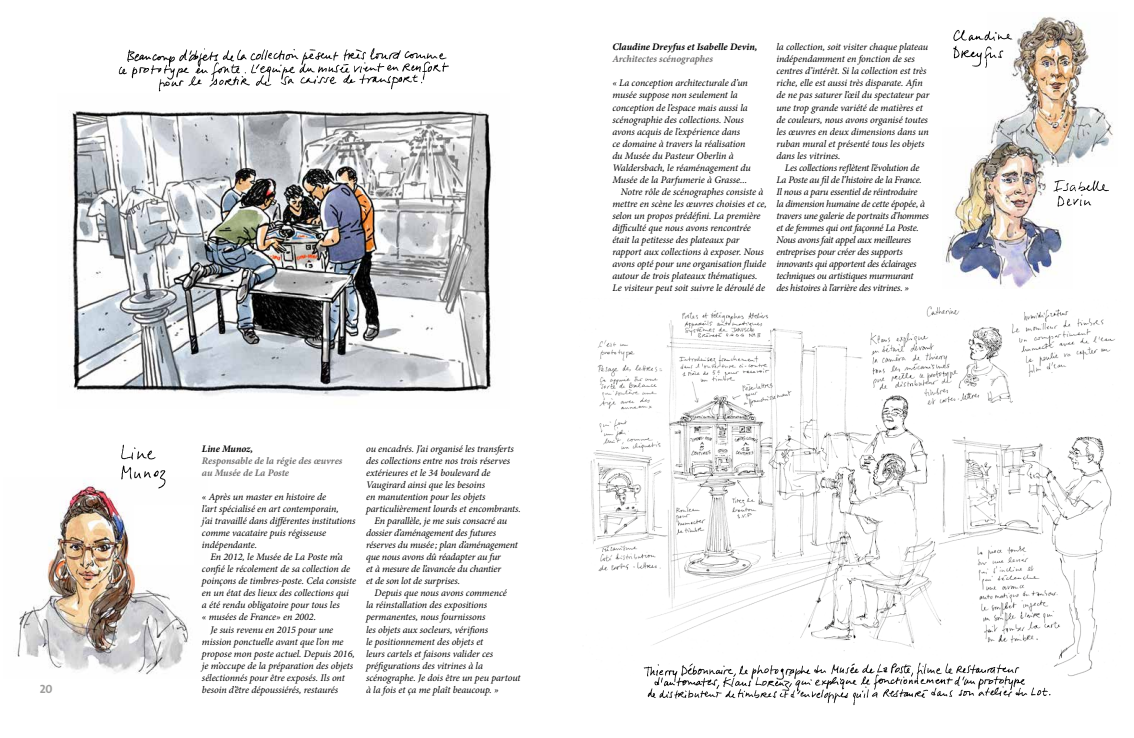
<style>
.page{position:relative;width:1134px;height:738px;background:#fff}
.page>*{position:absolute;margin:0;border:0;box-sizing:border-box;transform-origin:0 0}
.t1{font:12px "The Sans Bold Caps";color:#9d9d9c}
.t2{font:italic 10px/12px "Minion Pro";letter-spacing:-.01em;color:#000}
.t3{font:italic 10px/12px "Minion Pro";letter-spacing:-.03em;color:#000}
.t4{font:italic 700 10px/12px "Minion Pro";color:#706f6f}
.t5{font:italic 700 10px "Minion Pro";color:#000}
</style>
<div class="page">
<img style="left:590px;top:306px;width:530px;height:371px">
<img style="left:69px;top:110px;width:423px;height:286px">
<img style="left:17px;top:480px;width:171px;height:195px">
<div style="left:134px;top:505px;width:60px;height:59px;background:#fff"></div>
<img style="left:944px;top:155px;width:119px;height:133px">
<img style="left:987px;top:16px;width:126px;height:150px">
<img style="left:118px;top:48px;width:331px;height:44px">
<img style="left:116px;top:444px;width:56px;height:48px">
<img style="left:953px;top:28px;width:60px;height:41px">
<img style="left:1052px;top:178px;width:57px;height:30px">
<img style="left:637px;top:659px;width:418px;height:46px">
<p class="t1" style="left:40px;top:678px;width:15px">20</p>
<p class="t5" style="left:202px;top:441px;width:53px">Line Munoz,</p>
<p class="t4" style="left:202px;top:454px;width:142px">Responsable de la régie des œuvres au Musée de La Poste</p>
<p class="t2" style="left:202px;top:490px;width:155px">« Après un master en histoire de<br>l’art spécialisé en art contemporain,<br>j’ai travaillé dans différentes institutions comme vacataire puis régisseuse indépendante.</p>
<p class="t2" style="left:210px;top:550px;width:134px">En 2012, le Musée de La Poste m’a</p>
<p class="t2" style="left:202px;top:562px;width:150px">confié le récolement de sa collection de</p>
<p class="t2" style="left:202px;top:574px;width:156px">poinçons de timbres-poste. Cela consiste</p>
<p class="t2" style="left:202px;top:586px;width:148px">en un état des lieux des collections qui</p>
<p class="t2" style="left:202px;top:598px;width:139px">a été rendu obligatoire pour tous les</p>
<p class="t2" style="left:202px;top:610px;width:116px">« musées de France» en 2002.</p>
<p class="t2" style="left:210px;top:622px;width:124px">Je suis revenu en 2015 pour une</p>
<p class="t2" style="left:202px;top:634px;width:143px">mission ponctuelle avant que l’on me</p>
<p class="t2" style="left:202px;top:646px;width:154px">propose mon poste actuel. Depuis 2016,</p>
<p class="t2" style="left:202px;top:658px;width:153px">je m’occupe de la préparation des objets</p>
<p class="t2" style="left:202px;top:670px;width:144px">sélectionnés pour être exposés. Ils ont</p>
<p class="t2" style="left:202px;top:682px;width:138px">besoin d’être dépoussiérés, restaurés</p>
<p class="t2" style="left:366px;top:442px;width:149px">ou encadrés. J’ai organisé les transferts</p>
<p class="t2" style="left:366px;top:454px;width:146px">des collections entre nos trois réserves</p>
<p class="t2" style="left:366px;top:466px;width:126px">extérieures et le 34 boulevard de</p>
<p class="t2" style="left:366px;top:478px;width:120px">Vaugirard ainsi que les besoins</p>
<p class="t2" style="left:366px;top:490px;width:121px">en manutention pour les objets</p>
<p class="t2" style="left:366px;top:502px;width:156px">particulièrement lourds et encombrants.</p>
<p class="t2" style="left:375px;top:514px;width:134px">En parallèle, je me suis consacré au</p>
<p class="t2" style="left:366px;top:526px;width:131px">dossier d’aménagement des futures</p>
<p class="t2" style="left:366px;top:538px;width:153px">réserves du musée ; plan d’aménagement</p>
<p class="t2" style="left:366px;top:550px;width:136px">que nous avons dû réadapter au fur</p>
<p class="t2" style="left:366px;top:562px;width:136px">et à mesure de l’avancée du chantier</p>
<p class="t2" style="left:366px;top:574px;width:96px">et de son lot de surprises.</p>
<p class="t2" style="left:375px;top:586px;width:134px">Depuis que nous avons commencé</p>
<p class="t2" style="left:366px;top:598px;width:123px">la réinstallation des expositions</p>
<p class="t2" style="left:366px;top:610px;width:121px">permanentes, nous fournissons</p>
<p class="t2" style="left:366px;top:622px;width:124px">les objets aux socleurs, vérifions</p>
<p class="t2" style="left:366px;top:634px;width:119px">le positionnement des objets et</p>
<p class="t2" style="left:366px;top:646px;width:128px">leurs cartels et faisons valider ces</p>
<p class="t2" style="left:366px;top:658px;width:118px">préfigurations des vitrines à la</p>
<p class="t2" style="left:366px;top:670px;width:156px">scénographe. Je dois être un peu partout</p>
<p class="t2" style="left:366px;top:682px;width:134px">à la fois et ça me plaît beaucoup. »</p>
<p class="t5" style="left:612px;top:40px;width:147px">Claudine Dreyfus et Isabelle Devin,</p>
<p class="t4" style="left:612px;top:53px;width:102px">Architectes scénographes</p>
<p class="t2" style="left:612px;top:77px;width:137px">« La conception architecturale d’un</p>
<p class="t2" style="left:612px;top:89px;width:127px">musée suppose non seulement la</p>
<p class="t2" style="left:612px;top:101px;width:137px">conception de l’espace mais aussi la</p>
<p class="t2" style="left:612px;top:113px;width:133px">scénographie des collections. Nous</p>
<p class="t2" style="left:612px;top:125px;width:129px">avons acquis de l’expérience dans</p>
<p class="t2" style="left:612px;top:137px;width:135px">ce domaine à travers la réalisation</p>
<p class="t2" style="left:612px;top:149px;width:123px">du Musée du Pasteur Oberlin à</p>
<p class="t2" style="left:612px;top:161px;width:140px">Waldersbach, le réaménagement du</p>
<p class="t2" style="left:612px;top:173px;width:136px">Musée de la Parfumerie à Grasse...</p>
<p class="t2" style="left:621px;top:185px;width:144px">Notre rôle de scénographes consiste à</p>
<p class="t2" style="left:612px;top:197px;width:156px">mettre en scène les œuvres choisies et ce,</p>
<p class="t2" style="left:612px;top:209px;width:150px">selon un propos prédéfini. La première</p>
<p class="t2" style="left:612px;top:221px;width:140px">difficulté que nous avons rencontrée</p>
<p class="t2" style="left:612px;top:233px;width:129px">était la petitesse des plateaux par</p>
<p class="t2" style="left:612px;top:245px;width:153px">rapport aux collections à exposer. Nous</p>
<p class="t2" style="left:612px;top:257px;width:155px">avons opté pour une organisation fluide</p>
<p class="t2" style="left:612px;top:269px;width:147px">autour de trois plateaux thématiques.</p>
<p class="t2" style="left:612px;top:281px;width:154px">Le visiteur peut soit suivre le déroulé de</p>
<p class="t2" style="left:776px;top:41px;width:154px">la collection, soit visiter chaque plateau indépendamment en fonction de ses centres d’intérêt. Si la collection est très riche, elle est aussi très disparate. Afin de ne pas saturer l’œil du spectateur par une trop grande variété de matières et de couleurs, nous avons organisé toutes les œuvres en deux dimensions dans un ruban mural et présenté tous les objets dans les vitrines.</p>
<p class="t3" style="left:776px;top:161px;width:154px;text-indent:8px">Les collections reflètent l’évolution de La Poste au fil de l’histoire de la France.<br>Il nous a paru essentiel de réintroduire<br>la dimension humaine de cette épopée, à travers une galerie de portraits d’hommes et de femmes qui ont façonné La Poste.<br>Nous avons fait appel aux meilleures entreprises pour créer des supports innovants qui apportent des éclairages techniques ou artistiques murmurant<br>des histoires à l’arrière des vitrines. »</p>
</div>
